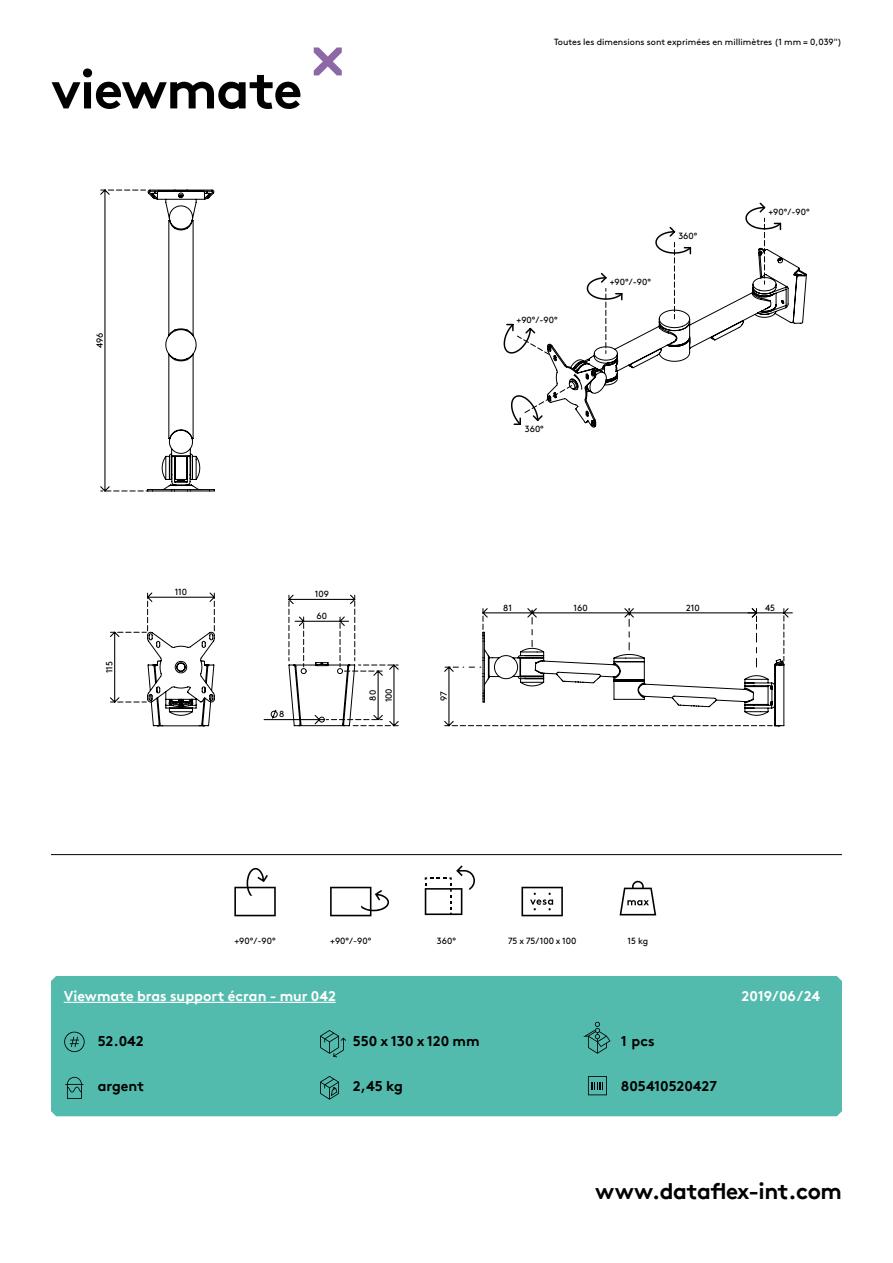
<style>
.page{position:relative;width:893px;height:1263px;background:#fff}
.page>*{position:absolute;margin:0;border:0;box-sizing:border-box;transform-origin:0 0}
.hoofdstuk{font:700 54px "Brown Pro TT";letter-spacing:-.02em;color:#000}
.t1{font:700 22.5px "Brown Pro TT";letter-spacing:-.02em;color:#000}
.specificaties{font:700 14.25px "Brown Pro TT";color:#000}
.t2{font:700 14.25px "Brown Pro TT";color:#fff}
.t3{font:9px "Brown";color:#000}
.t4{font:9px/15.9px "Brown Pro TT Regular Alt";color:#000}
</style>
<div class="page">
<svg style="left:314px;top:47px;width:28px;height:28px"></svg>
<hr style="left:51px;top:854px;width:791px;height:1px;background:#000">
<svg style="left:234px;top:868px;width:42px;height:48px"></svg>
<svg style="left:330px;top:887px;width:59px;height:29px"></svg>
<svg style="left:425px;top:865px;width:50px;height:50px"></svg>
<svg style="left:521px;top:887px;width:42px;height:29px"></svg>
<svg style="left:620px;top:881px;width:36px;height:34px"></svg>
<div style="left:51px;top:976px;width:791px;height:140px;background:#53bbad"></div>
<svg style="left:503px;top:202px;width:279px;height:152px"></svg>
<svg style="left:511px;top:395px;width:36px;height:30px"></svg>
<svg style="left:110px;top:592px;width:105px;height:135px"></svg>
<svg style="left:101px;top:189px;width:114px;height:303px"></svg>
<svg style="left:547px;top:248px;width:260px;height:180px"></svg>
<svg style="left:263px;top:594px;width:530px;height:133px"></svg>
<svg style="left:64px;top:1032px;width:21px;height:20px"></svg>
<svg style="left:65px;top:1077px;width:18px;height:22px"></svg>
<svg style="left:320px;top:1030px;width:26px;height:27px"></svg>
<svg style="left:583px;top:1022px;width:27px;height:32px"></svg>
<svg style="left:320px;top:1076px;width:19px;height:24px"></svg>
<svg style="left:588px;top:1076px;width:19px;height:19px"></svg>
<hr style="left:64px;top:1002px;width:272px;height:1px;background:#fff">
<p class="hoofdstuk" style="left:51px;top:46px;width:253px">viewmate</p>
<p class="t4" style="left:91px;top:348px;width:17px;rotate:-90deg">496</p>
<p class="t3" style="left:554px;top:35px;width:289px">Toutes les dimensions sont exprimées en millimètres (1 mm = 0,039")</p>
<p class="t4" style="left:516px;top:311px;width:43px">+90°/-90°</p>
<p class="t4" style="left:525px;top:420px;width:21px">360°</p>
<p class="t4" style="left:610px;top:273px;width:43px">+90°/-90°</p>
<p class="t4" style="left:678px;top:227px;width:21px">360°</p>
<p class="t4" style="left:768px;top:203px;width:43px">+90°/-90°</p>
<p class="t4" style="left:101px;top:673px;width:14px;rotate:-90deg">115</p>
<p class="t4" style="left:175px;top:583px;width:14px">110</p>
<p class="t4" style="left:315px;top:585px;width:16px">109</p>
<p class="t4" style="left:317px;top:607px;width:12px">60</p>
<p class="t4" style="left:279px;top:705px;width:7px">8</p>
<p class="t4" style="left:364px;top:702px;width:16px;rotate:-90deg">80<br>100</p>
<p class="t4" style="left:435px;top:701px;width:11px;rotate:-90deg">97</p>
<p class="t4" style="left:503px;top:599px;width:10px">81</p>
<p class="t4" style="left:573px;top:599px;width:16px">160</p>
<p class="t4" style="left:686px;top:599px;width:15px">210</p>
<p class="t4" style="left:765px;top:599px;width:12px">45</p>
<p class="t3" style="left:234px;top:934px;width:43px">+90°/-90°</p>
<p class="t3" style="left:330px;top:934px;width:43px">+90°/-90°</p>
<p class="t3" style="left:437px;top:934px;width:21px">360°</p>
<p class="t3" style="left:508px;top:934px;width:70px">75 x 75/100 x 100</p>
<p class="t3" style="left:627px;top:934px;width:22px">15 kg</p>
<h3 class="t2" style="left:64px;top:985px;width:274px">Viewmate bras support écran - mur 042</h3>
<h3 class="t2" style="left:742px;top:985px;width:80px">2019/06/24</h3>
<h3 class="specificaties" style="left:98px;top:1029px;width:47px">52.042</h3>
<p class="specificaties" style="left:98px;top:1074px;width:48px">argent</p>
<p class="specificaties" style="left:353px;top:1029px;width:128px">550 x 130 x 120 mm</p>
<p class="specificaties" style="left:621px;top:1029px;width:35px">1 pcs</p>
<p class="specificaties" style="left:353px;top:1074px;width:52px">2,45 kg</p>
<h3 class="specificaties" style="left:621px;top:1074px;width:98px">805410520427</h3>
<h2 class="t1" style="left:595px;top:1173px;width:248px">www.dataflex-int.com</h2>
</div>
